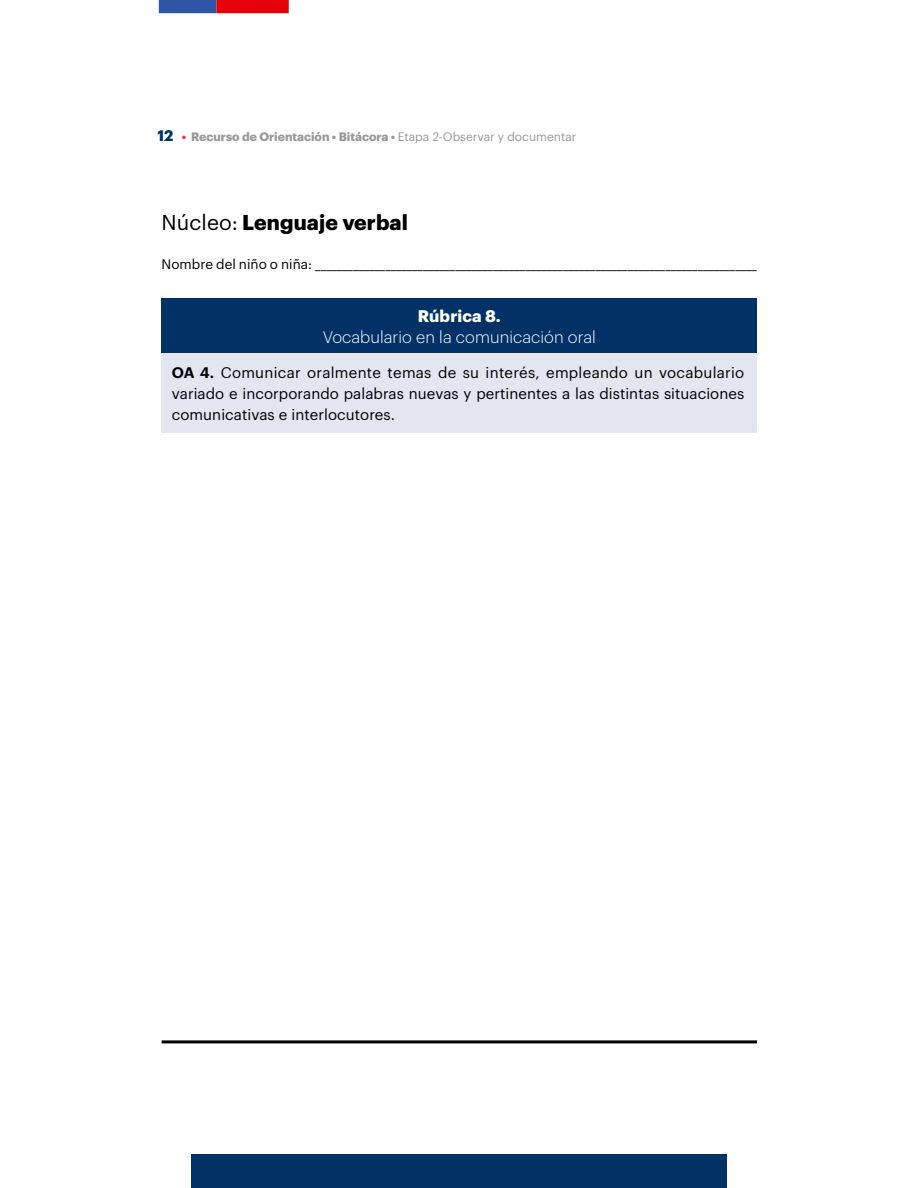
<style>
.page{position:relative;width:918px;height:1188px;background:#fff}
.page>*{position:absolute;margin:0;border:0;box-sizing:border-box;transform-origin:0 0}
.t1{font:700 21px "Graphik";letter-spacing:.005em;color:#000}
.t2{font:300 16.5px "Graphik";letter-spacing:.005em;color:#fff}
.t3{font:700 16.5px "Graphik";letter-spacing:.005em;color:#fff}
.t4{font:15px/21px "Graphik";letter-spacing:.005em;color:#000;text-align:justify}
.t5{font:13.5px "Graphik";letter-spacing:.005em;color:#000}
.t6{font:700 12px "Graphik";color:#98989c}
.s1{font-size:15px;color:#003267}
.s2{color:#e73038}
.s3{font-weight:400}
.s4{font-weight:600}
</style>
<div class="page">
<div style="left:191px;top:1154px;width:536px;height:34px;background:#003267"></div>
<div style="left:159px;top:0;width:58px;height:13px;background:#2e55a3"></div>
<svg style="left:217px;top:0;width:72px;height:13px"></svg>
<div style="left:162px;top:298px;width:595px;height:55px;background:#003267"></div>
<div style="left:162px;top:353px;width:595px;height:79px;background:#e2e6f0"></div>
<hr style="left:162px;top:1040px;width:595px;height:3px;background:#000">
<p class="t6" style="left:158px;top:128px;width:420px"><span class="s1">12</span> <span class="s2">•</span> Recurso de Orientación • Bitácora • <span class="s3">Etapa 2-Observar y documentar</span></p>
<h1 class="t1" style="left:162px;top:206px;width:248px"><span class="s3">Núcleo:</span> Lenguaje verbal</h1>
<p class="t5" style="left:162px;top:254px;width:597px">Nombre del niño o niña: __________________________________________________________________________________</p>
<p class="t3" style="left:418px;top:303px;width:84px">Rúbrica 8.</p>
<p class="t2" style="left:323px;top:325px;width:275px">Vocabulario en la comunicación oral</p>
<p class="t4" style="left:172px;top:361px;width:574px"><span class="s4">OA 4.</span> Comunicar oralmente temas de su interés, empleando un vocabulario variado e incorporando palabras nuevas y pertinentes a las distintas situaciones comunicativas e interlocutores.</p>
</div>
